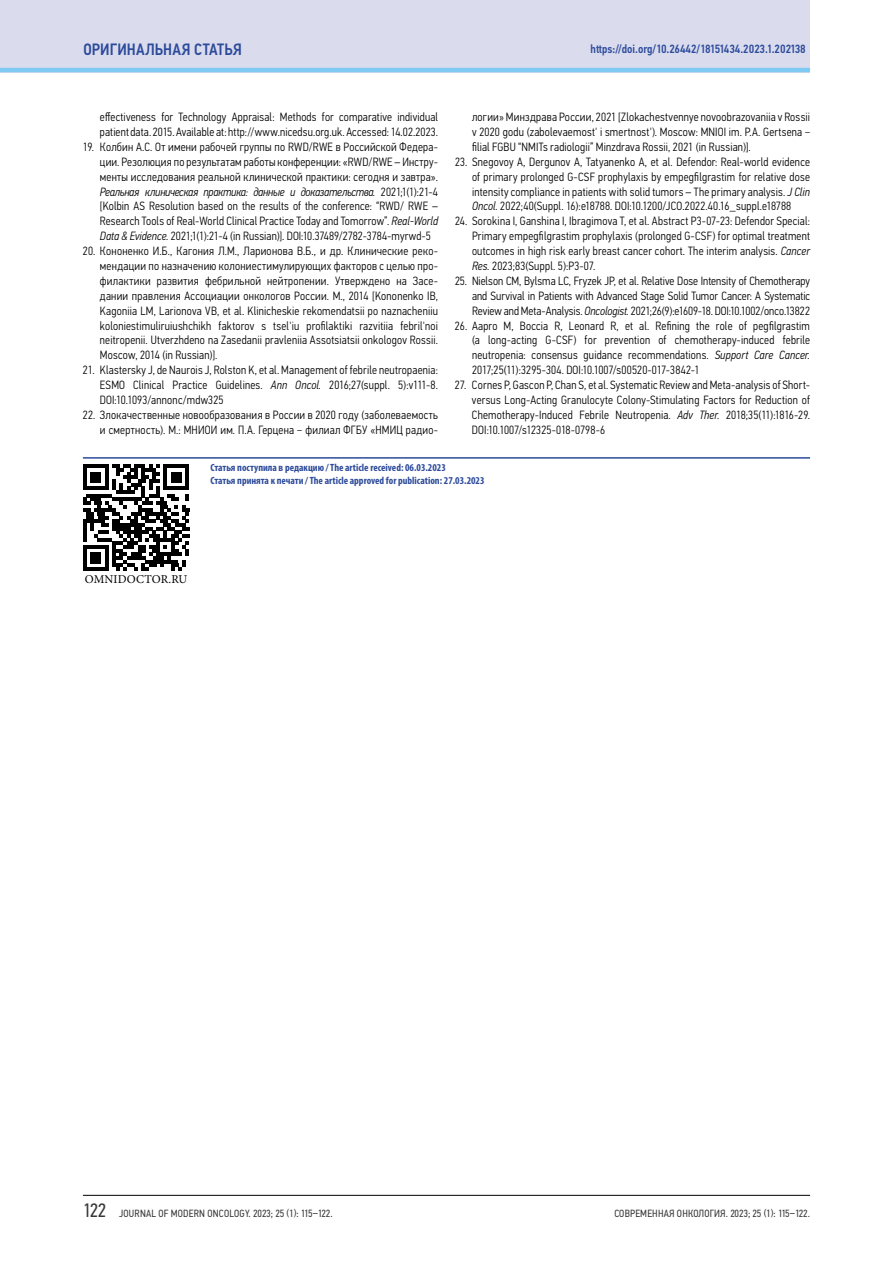
<style>
.page{position:relative;width:893px;height:1263px;background:#fff}
.page>*{position:absolute;margin:0;border:0;box-sizing:border-box;transform-origin:0 0}
.t1{font:500 16.5px "Eco Vector Cond";color:#2d4b9b}
.t2{font:300 12px/14.9px "Eco Vector Cond";letter-spacing:.015em;color:#000;text-align:justify}
.t3{font:500 12px "Eco Vector Cond";color:#2d4b9b}
.t4{font:12px "Minion Pro";letter-spacing:.01em;color:#000}
.t5{font:700 condensed 10.5px/12.6px "Myriad Pro";color:#2d4b9b}
.t6{font:10.5px "Eco Vector Cond";letter-spacing:.02em;color:#383838}
.s1{font-style:italic}
.s2{font-size:19.5px}
</style>
<div class="page">
<div style="left:0;top:0;width:810px;height:72px;background:#dadcee"></div>
<hr style="left:0;top:68px;width:810px;height:4px;background:#7ecaf3">
<hr style="left:83px;top:1195px;width:727px;height:1px;background:#000">
<svg style="left:83px;top:465px;width:106px;height:106px"></svg>
<hr style="left:83px;top:457px;width:727px;height:2px;background:#2d4b9b">
<h1 class="t1" style="left:83px;top:40px;width:19px">Оригинальная</h1>
<h1 class="t1" style="left:194px;top:40px;width:9px">статья</h1>
<p class="t3" style="left:591px;top:42px;width:217px">https://doi.org/10.26442/18151434.2023.1.202138</p>
<p class="t2" style="left:100px;top:110px;width:340px">effectiveness for Technology Appraisal: Methods for comparative individual patient data. 2015. Available at: http://www.nicedsu.org.uk. Accessed: 14.02.2023.</p>
<p class="t2" style="left:100px;top:139px;width:340px;text-indent:-17px">19. Колбин А.С. От имени рабочей группы по RWD/RWE в Российской Федера&shy;ции. Резолюция по результатам работы конференции: «RWD/RWE – Инстру&shy;менты исследования реальной клинической практики: сегодня и завтра».<br><span class="s1">Реальная клиническая практика: данные и доказательства.</span> 2021;1(1):21‑4 [Kolbin AS Resolution based on the results of the conference: “RWD/ RWE – Research Tools of Real-World Clinical Practice Today and Tomorrow”. <span class="s1">Real-World Data &amp; Evidence.</span> 2021;1(1):21-4 (in Russian)]. DOI:10.37489/2782-3784-myrwd-5</p>
<p class="t2" style="left:100px;top:244px;width:340px;text-indent:-17px">20. Кононенко И.Б., Кагония Л.М., Ларионова В.Б., и др. Клинические реко&shy;мендации по назначению колониестимулирующих факторов с целью про&shy;филактики развития фебрильной нейтропении. Утверждено на Засе&shy;дании правления Ассоциации онкологов России. М., 2014 [Kononenko IB, Kagoniia LM, Larionova VB, et al. Klinicheskie rekomendatsii po naznacheniiu koloniestimuliruiushchikh faktorov s tsel'iu profilaktiki razvitiia febril'noi neitropenii. Utverzhdeno na Zasedanii pravleniia Assotsiatsii onkologov Rossii.<br>Moscow, 2014 (in Russian)].</p>
<p class="t2" style="left:100px;top:363px;width:340px;text-indent:-17px">21. Klastersky J, de Naurois J, Rolston K, et al. Management of febrile neutropaenia:<br>ESMO Clinical Practice Guidelines. <span class="s1">Ann Oncol.</span> 2016;27(suppl. 5):v111-8.<br>DOI:10.1093/annonc/mdw325</p>
<p class="t2" style="left:83px;top:407px;width:357px;text-align:right">22. Злокачественные новообразования в России в 2020 году (заболеваемость и смертность). М.: МНИОИ им. П.А. Герцена − филиал ФГБУ «НМИЦ радио-</p>
<p class="t2" style="left:472px;top:110px;width:340px">логии» Минздрава России, 2021 [Zlokachestvennye novoobrazovaniia v Rossii v 2020 godu (zabolevaemost' i smertnost'). Moscow: MNIOI im. P.A. Gertsena − filial FGBU “NMITs radiologii” Minzdrava Rossii, 2021 (in Russian)].</p>
<p class="t2" style="left:472px;top:154px;width:340px;text-indent:-17px">23. Snegovoy A, Dergunov A, Tatyanenko A, et al. Defendor: Real-world evidence of primary prolonged G-CSF prophylaxis by empegfilgrastim for relative dose intensity compliance in patients with solid tumors – The primary analysis. <span class="s1">J Clin Oncol.</span> 2022;40(Suppl. 16):e18788. DOI:10.1200/JCO.2022.40.16_suppl.e18788</p>
<p class="t2" style="left:472px;top:214px;width:340px;text-indent:-17px">24. Sorokina I, Ganshina I, Ibragimova T, et al. Abstract P3-07-23: Defendor Special:<br>Primary empegfilgrastim prophylaxis (prolonged G-CSF) for optimal treatment outcomes in high risk early breast cancer cohort. The interim analysis. <span class="s1">Cancer Res.</span> 2023;83(Suppl. 5):P3-07.</p>
<p class="t2" style="left:472px;top:273px;width:340px;text-indent:-17px">25. Nielson CM, Bylsma LC, Fryzek JP, et al. Relative Dose Intensity of Chemotherapy and Survival in Patients with Advanced Stage Solid Tumor Cancer: A Systematic Review and Meta-Analysis. <span class="s1">Oncologist.</span> 2021;26(9):e1609-18. DOI:10.1002/onco.13822</p>
<p class="t2" style="left:472px;top:318px;width:340px;text-indent:-17px">26. Aapro M, Boccia R, Leonard R, et al. Refining the role of pegfilgrastim (a long-acting G-CSF) for prevention of chemotherapy-induced febrile neutropenia: consensus guidance recommendations. <span class="s1">Support Care Cancer.<br></span>2017;25(11):3295‑304. DOI:10.1007/s00520-017-3842-1</p>
<p class="t2" style="left:472px;top:378px;width:340px;text-indent:-17px">27. Cornes P, Gascon P, Chan S, et al. Systematic Review and Meta-analysis of Short&shy;versus Long-Acting Granulocyte Colony-Stimulating Factors for Reduction of Chemotherapy-Induced Febrile Neutropenia. <span class="s1">Adv Ther.</span> 2018;35(11):1816-29.<br>DOI:10.1007/s12325-018-0798-6</p>
<p class="t5" style="left:210px;top:462px;width:276px">Статья поступила в редакцию / The article received: 06.03.2023<br>Статья принята к печати / The article approved for publication: 27.03.2023</p>
<p class="t4" style="left:85px;top:572px;width:104px">OMNIDOCTOR.RU</p>
<p class="t6" style="left:83px;top:1208px;width:251px"><span class="s2">122</span> JOURNAL OF MODERN ONCOLOGY. 2023; 25 (1): 115–122.</p>
<p class="t6" style="left:614px;top:1208px;width:197px">СОВРЕМЕННАЯ ОНКОЛОГИЯ. 2023; 25 (1): 115–122.</p>
</div>
